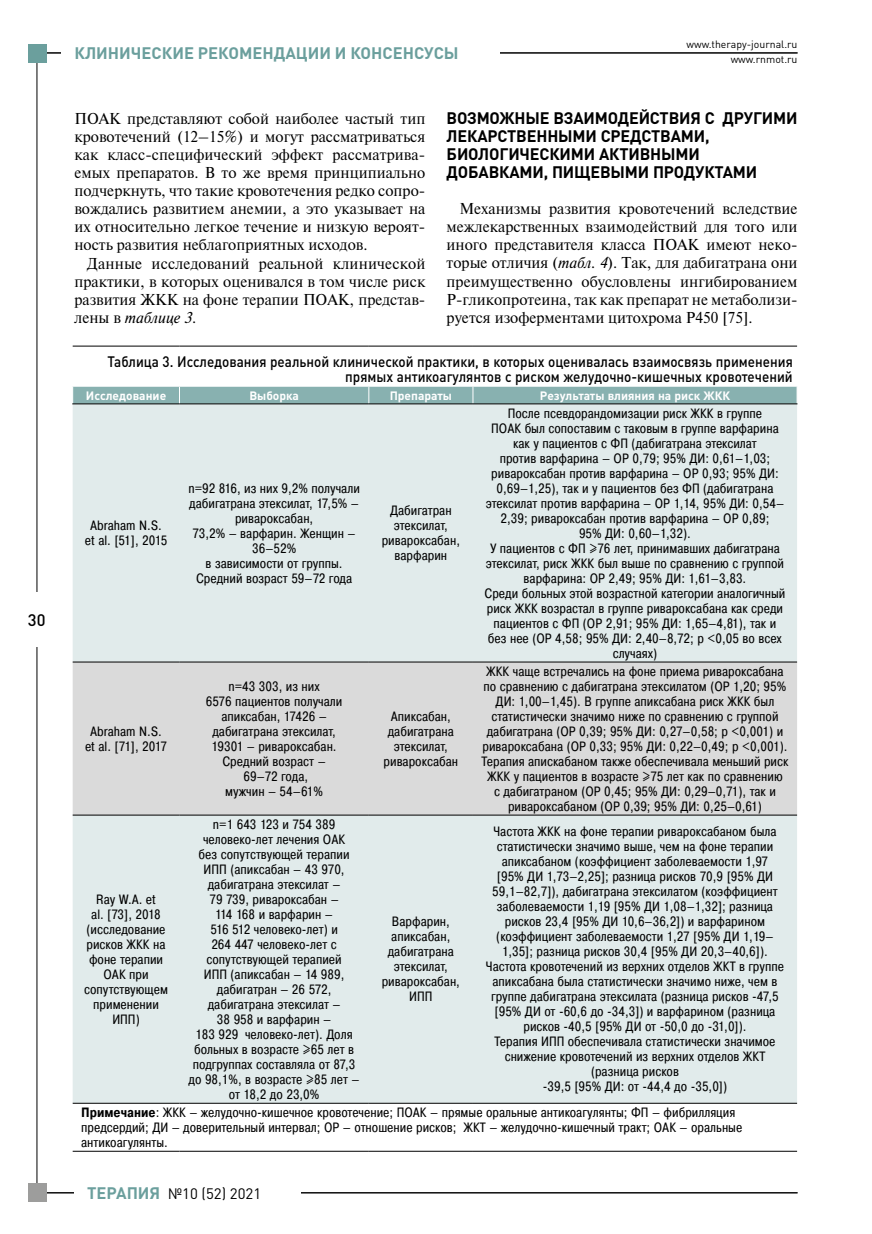
<style>
.page{position:relative;width:872px;height:1234px;background:#fff}
.page>*{position:absolute;margin:0;border:0;box-sizing:border-box;transform-origin:0 0}
.t1{font:700 16.5px/18px "DIN Pro";letter-spacing:-.01em;color:#000}
.t2{font:700 16.5px "DIN Pro";color:#6b9f9d}
.t3{font:500 16.5px "DIN Pro";color:#000}
.t4{font:15.75px/18px "Newton";color:#000;text-align:justify}
.t5{font:500 15px/15px "DIN Pro";color:#000;text-align:right;scale:.9 1}
.t6{font:15px "DIN Pro";color:#000}
.t7{font:13.5px/15px "Pragmatica Cond";color:#000;text-align:center}
.t8{font:700 12px "DIN Pro";color:#fff}
.t9{font:10.5px/15px "DIN Pro";color:#000;text-align:right}
.s1{font-style:italic}
.s2{font-weight:700}
.s3{font-weight:700;font-size:16.5px;color:#6b9f9d}
</style>
<div class="page">
<hr style="left:37px;top:53px;width:760px;height:1px;background:#000">
<hr style="left:37px;top:1192px;width:760px;height:1px;background:#000">
<hr style="left:37px;top:53px;width:1px;height:1138px;background:#000">
<div style="left:28px;top:44px;width:18px;height:18px;background:#6b9f9d"></div>
<div style="left:28px;top:1182px;width:18px;height:18px;background:#9d9d9c"></div>
<div style="left:13px;top:592px;width:47px;height:54px;background:#fff"></div>
<div style="left:74px;top:1183px;width:227px;height:18px;background:#fff"></div>
<div style="left:62px;top:44px;width:438px;height:18px;background:#fff"></div>
<div style="left:73px;top:404px;width:724px;height:698px;background:#e1ebeb"></div>
<div style="left:73px;top:662px;width:724px;height:152px;background:#dadada"></div>
<hr style="left:73px;top:661px;width:106px;height:1px;background:#000">
<hr style="left:179px;top:661px;width:190px;height:1px;background:#000">
<hr style="left:369px;top:661px;width:104px;height:1px;background:#000">
<hr style="left:473px;top:661px;width:324px;height:1px;background:#000">
<hr style="left:73px;top:814px;width:106px;height:1px;background:#000">
<hr style="left:179px;top:814px;width:190px;height:1px;background:#000">
<hr style="left:369px;top:814px;width:104px;height:1px;background:#000">
<hr style="left:473px;top:814px;width:324px;height:1px;background:#000">
<hr style="left:73px;top:1102px;width:106px;height:1px;background:#000">
<hr style="left:179px;top:1102px;width:190px;height:1px;background:#000">
<hr style="left:369px;top:1102px;width:104px;height:1px;background:#000">
<hr style="left:473px;top:1102px;width:324px;height:1px;background:#000">
<hr style="left:73px;top:1150px;width:106px;height:1px;background:#000">
<hr style="left:179px;top:1150px;width:190px;height:1px;background:#000">
<hr style="left:369px;top:1150px;width:104px;height:1px;background:#000">
<hr style="left:473px;top:1150px;width:324px;height:1px;background:#000">
<hr style="left:73px;top:345px;width:106px;height:1px;background:#000">
<hr style="left:179px;top:345px;width:190px;height:1px;background:#000">
<hr style="left:369px;top:345px;width:104px;height:1px;background:#000">
<hr style="left:473px;top:345px;width:324px;height:1px;background:#000">
<div style="left:72px;top:386px;width:725px;height:17px;background:#88b1b0"></div>
<hr style="left:72px;top:403px;width:107px;height:1px;background:#000">
<hr style="left:179px;top:403px;width:190px;height:1px;background:#000">
<hr style="left:369px;top:403px;width:104px;height:1px;background:#000">
<hr style="left:473px;top:403px;width:324px;height:1px;background:#000">
<p class="t3" style="left:28px;top:608px;width:19px">30</p>
<p class="t2" style="left:74px;top:42px;width:386px">КЛИНИЧЕСКИЕ РЕКОМЕНДАЦИИ И КОНСЕНСУСЫ</p>
<p class="t9" style="left:686px;top:36px;width:112px">www.therapy-journal.ru www.rnmot.ru</p>
<p class="t1" style="left:446px;top:109px;width:352px">ВОЗМОЖНЫЕ ВЗАИМОДЕЙСТВИЯ С ДРУГИМИ<br>ЛЕКАРСТВЕННЫМИ СРЕДСТВАМИ,<br>БИОЛОГИЧЕСКИМИ АКТИВНЫМИ<br>ДОБАВКАМИ, ПИЩЕВЫМИ ПРОДУКТАМИ</p>
<p class="t4" style="left:446px;top:199px;width:352px;text-indent:13px">Механизмы развития кровотечений вследствие межлекарственных взаимодействий для того или иного представителя класса ПОАК имеют неко&shy;торые отличия (<span class="s1">табл. 4</span>). Так, для дабигатрана они преимущественно обусловлены ингибированием P-гликопротеина, так как препарат не метаболизи&shy;руется изоферментами цитохрома P450 [75].</p>
<p class="t5" style="left:108px;top:353px;width:763px">Таблица 3. Исследования реальной клинической практики, в которых оценивалась взаимосвязь применения прямых антикоагулянтов с риском желудочно-кишечных кровотечений</p>
<p class="t8" style="left:86px;top:387px;width:82px">Исследование</p>
<p class="t8" style="left:249px;top:387px;width:51px">Выборка</p>
<p class="t8" style="left:390px;top:387px;width:64px">Препараты</p>
<p class="t8" style="left:540px;top:387px;width:192px">Результаты влияния на риск ЖКК</p>
<p class="t4" style="left:74px;top:109px;width:352px">ПОАК представляют собой наиболее частый тип кровотечений (12–15%) и могут рассматриваться как класс-специфический эффект рассматрива&shy;емых препаратов. В то же время принципиально подчеркнуть, что такие кровотечения редко сопро&shy;вождались развитием анемии, а это указывает на их относительно легкое течение и низкую вероят&shy;ность развития неблагоприятных исходов.</p>
<p class="t4" style="left:74px;top:253px;width:353px;text-indent:13px">Данные исследований реальной клинической практики, в которых оценивался в том числе риск развития ЖКК на фоне терапии ПОАК, представ&shy;лены в <span class="s1">таблице 3</span>.</p>
<p class="t7" style="left:85px;top:518px;width:84px">Abraham N.S. et al. [51], 2015</p>
<p class="t7" style="left:188px;top:480px;width:173px">n=92 816, из них 9,2% получали дабигатрана этексилат, 17,5% – ривароксабан,<br>73,2% – варфарин. Женщин –<br>36–52%<br>в зависимости от группы.<br>Средний возраст 59–72 года</p>
<p class="t7" style="left:85px;top:723px;width:84px">Abraham N.S. et al. [71], 2017</p>
<p class="t7" style="left:206px;top:678px;width:138px">n=43 303, из них<br>6576 пациентов получали апиксабан, 17426 – дабигатрана этексилат,<br>19301 – ривароксабан.<br>Средний возраст –<br>69–72 года,<br>мужчин – 54–61%</p>
<p class="t7" style="left:382px;top:503px;width:80px">Дабигатран этексилат, ривароксабан, варфарин</p>
<p class="t7" style="left:383px;top:708px;width:76px">Апиксабан, дабигатрана этексилат, ривароксабан</p>
<p class="t7" style="left:484px;top:405px;width:302px">После псевдорандомизации риск ЖКК в группе<br>ПОАК был сопоставим с таковым в группе варфарина как у пациентов с ФП (дабигатрана этексилат<br>против варфарина – ОР 0,79; 95% ДИ: 0,61–1,03; ривароксабан против варфарина – ОР 0,93; 95% ДИ:<br>0,69–1,25), так и у пациентов без ФП (дабигатрана этексилат против варфарина – ОР 1,14, 95% ДИ: 0,54– 2,39; ривароксабан против варфарина – ОР 0,89;<br>95% ДИ: 0,60–1,32).<br>У пациентов с ФП ≥76 лет, принимавших дабигатрана этексилат, риск ЖКК был выше по сравнению с группой варфарина: ОР 2,49; 95% ДИ: 1,61–3,83.<br>Среди больных этой возрастной категории аналогичный риск ЖКК возрастал в группе ривароксабана как среди пациентов с ФП (ОР 2,91; 95% ДИ: 1,65–4,81), так и без нее (ОР 4,58; 95% ДИ: 2,40–8,72; p &lt;0,05 во всех случаях)</p>
<p class="t7" style="left:481px;top:663px;width:308px">ЖКК чаще встречались на фоне приема ривароксабана по сравнению с дабигатрана этексилатом (ОР 1,20; 95% ДИ: 1,00–1,45). В группе апиксабана риск ЖКК был статистически значимо ниже по сравнению с группой дабигатрана (ОР 0,39; 95% ДИ: 0,27–0,58; p &lt;0,001) и ривароксабана (ОР 0,33; 95% ДИ: 0,22–0,49; p &lt;0,001).<br>Терапия апискабаном также обеспечивала меньший риск ЖКК у пациентов в возрасте ≥75 лет как по сравнению<br>с дабигатраном (ОР 0,45; 95% ДИ: 0,29–0,71), так и ривароксабаном (ОР 0,39; 95% ДИ: 0,25–0,61)</p>
<p class="t7" style="left:189px;top:816px;width:172px">n=1 643 123 и 754 389 человеко-лет лечения ОАК<br>без сопутствующей терапии<br>ИПП (апиксабан – 43 970, дабигатрана этексилат –<br>79 739, ривароксабан –<br>114 168 и варфарин –<br>516 512 человеко-лет) и<br>264 447 человеко-лет с сопутствующей терапией<br>ИПП (апиксабан – 14 989, дабигатран – 26 572, дабигатрана этексилат –<br>38 958 и варфарин –<br>183 929 человеко-лет). Доля больных в возрасте ≥65 лет в подгруппах составляла от 87,3 до 98,1%, в возрасте ≥85 лет – от 18,2 до 23,0%</p>
<p class="t7" style="left:486px;top:823px;width:300px">Частота ЖКК на фоне терапии ривароксабаном была статистически значимо выше, чем на фоне терапии апиксабаном (коэффициент заболеваемости 1,97<br>[95% ДИ 1,73–2,25]; разница рисков 70,9 [95% ДИ 59,1–82,7]), дабигатрана этексилатом (коэффициент заболеваемости 1,19 [95% ДИ 1,08–1,32]; разница рисков 23,4 [95% ДИ 10,6–36,2]) и варфарином (коэффициент заболеваемости 1,27 [95% ДИ 1,19– 1,35]; разница рисков 30,4 [95% ДИ 20,3–40,6]).<br>Частота кровотечений из верхних отделов ЖКТ в группе апиксабана была статистически значимо ниже, чем в группе дабигатрана этексилата (разница рисков -47,5 [95% ДИ от -60,6 до -34,3]) и варфарином (разница рисков -40,5 [95% ДИ от -50,0 до -31,0]).<br>Терапия ИПП обеспечивала статистически значимое снижение кровотечений из верхних отделов ЖКТ (разница рисков<br>-39,5 [95% ДИ: от -44,4 до -35,0])</p>
<p class="t7" style="left:81px;top:1104px;width:662px;text-align:left"><span class="s2">Примечание</span>: ЖКК – желудочно-кишечное кровотечение; ПОАК – прямые оральные антикоагулянты; ФП – фибрилляция предсердий; ДИ – доверительный интервал; ОР – отношение рисков; ЖКТ – желудочно-кишечный тракт; ОАК – оральные антикоагулянты.</p>
<p class="t7" style="left:84px;top:891px;width:85px">Ray W.A. et<br>al. [73], 2018 (исследование рисков ЖКК на фоне терапии<br>ОАК при сопутствующем применении<br>ИПП)</p>
<p class="t7" style="left:382px;top:913px;width:80px">Варфарин, апиксабан, дабигатрана этексилат, ривароксабан,<br>ИПП</p>
<p class="t6" style="left:87px;top:1183px;width:176px"><span class="s3">ТЕРАПИЯ</span> №10 (52) 2021</p>
</div>
